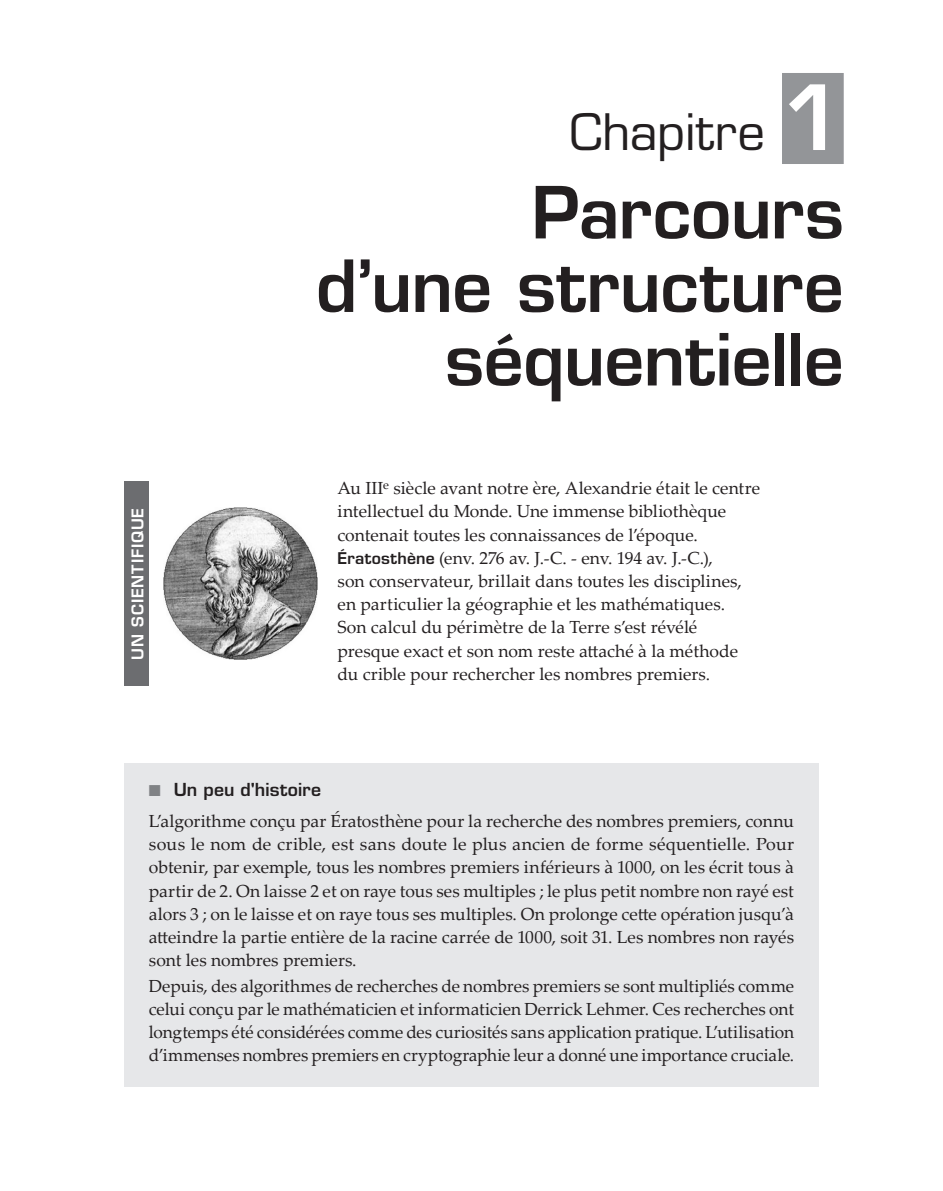
<style>
.page{position:relative;width:943px;height:1191px;background:#fff}
.page>*{position:absolute;margin:0;border:0;box-sizing:border-box;transform-origin:0 0}
.t1{font:600 70px/73.5px "Eurostile LT Std";letter-spacing:-.01em;color:#231f20;text-align:right}
.t2{font:49px "Eurostile LT Std";letter-spacing:-.005em;color:#231f20}
.t3{font:17.5px/23.1px "Palatino Linotype";color:#231f20;text-align:justify}
.t4{font:600 17.5px "Eurostile LT Std";letter-spacing:.01em;color:#231f20}
.t5{font:600 15.75px "Eurostile LT Std";letter-spacing:.05em;color:#fff}
.s1{font-weight:600;font-size:87.5px;color:#fff}
.s2{font-family:"Eurostile LT Std";font-weight:600;font-size:15.75px}
.s3{color:#808285}
</style>
<div class="page">
<div style="left:124px;top:763px;width:695px;height:57px;background:#e6e7e9"></div>
<div style="left:124px;top:794px;width:695px;height:197px;background:#e6e7e9"></div>
<div style="left:124px;top:959px;width:695px;height:127px;background:#e6e7e9"></div>
<div style="left:124px;top:481px;width:25px;height:205px;background:#6c6d70"></div>
<img style="left:164px;top:507px;width:153px;height:153px">
<div style="left:782px;top:73px;width:61px;height:91px;background:#939598"></div>
<p class="t5" style="left:128px;top:659px;width:153px;rotate:-90deg">UN SCIENTIFIQUE</p>
<h2 class="t2" style="left:569px;top:103px;width:275px">Chapitre <span class="s1">1</span></h2>
<h1 class="t1" style="left:316px;top:176px;width:529px">Parcours<br>d’une structure séquentielle</h1>
<p class="t3" style="left:337px;top:476px;width:424px;text-align:left">Au III<sup>e</sup> siècle avant notre ère, Alexandrie était le centre intellectuel du Monde. Une immense bibliothèque contenait toutes les connaissances de l’époque.<br><span class="s2">Ératosthène</span> (env. 276 av. J.-C. - env. 194 av. J.-C.),<br>son conservateur, brillait dans toutes les disciplines, en particulier la géographie et les mathématiques.<br>Son calcul du périmètre de la Terre s’est révélé presque exact et son nom reste attaché à la méthode du crible pour rechercher les nombres premiers.</p>
<p class="t4" style="left:149px;top:779px;width:174px"><span class="s3">■</span> Un peu d'histoire</p>
<p class="t3" style="left:149px;top:808px;width:646px">L’algorithme conçu par Ératosthène pour la recherche des nombres premiers, connu sous le nom de crible, est sans doute le plus ancien de forme séquentielle. Pour obtenir, par exemple, tous les nombres premiers inférieurs à 1000, on les écrit tous à partir de 2. On laisse 2 et on raye tous ses multiples ; le plus petit nombre non rayé est alors 3 ; on le laisse et on raye tous ses multiples. On prolonge cette opération jusqu’à atteindre la partie entière de la racine carrée de 1000, soit 31. Les nombres non rayés sont les nombres premiers.</p>
<p class="t3" style="left:149px;top:973px;width:646px">Depuis, des algorithmes de recherches de nombres premiers se sont multipliés comme celui conçu par le mathématicien et informaticien Derrick Lehmer. Ces recherches ont longtemps été considérées comme des curiosités sans application pratique. L’utilisation d’immenses nombres premiers en cryptographie leur a donné une importance cruciale.</p>
</div>
